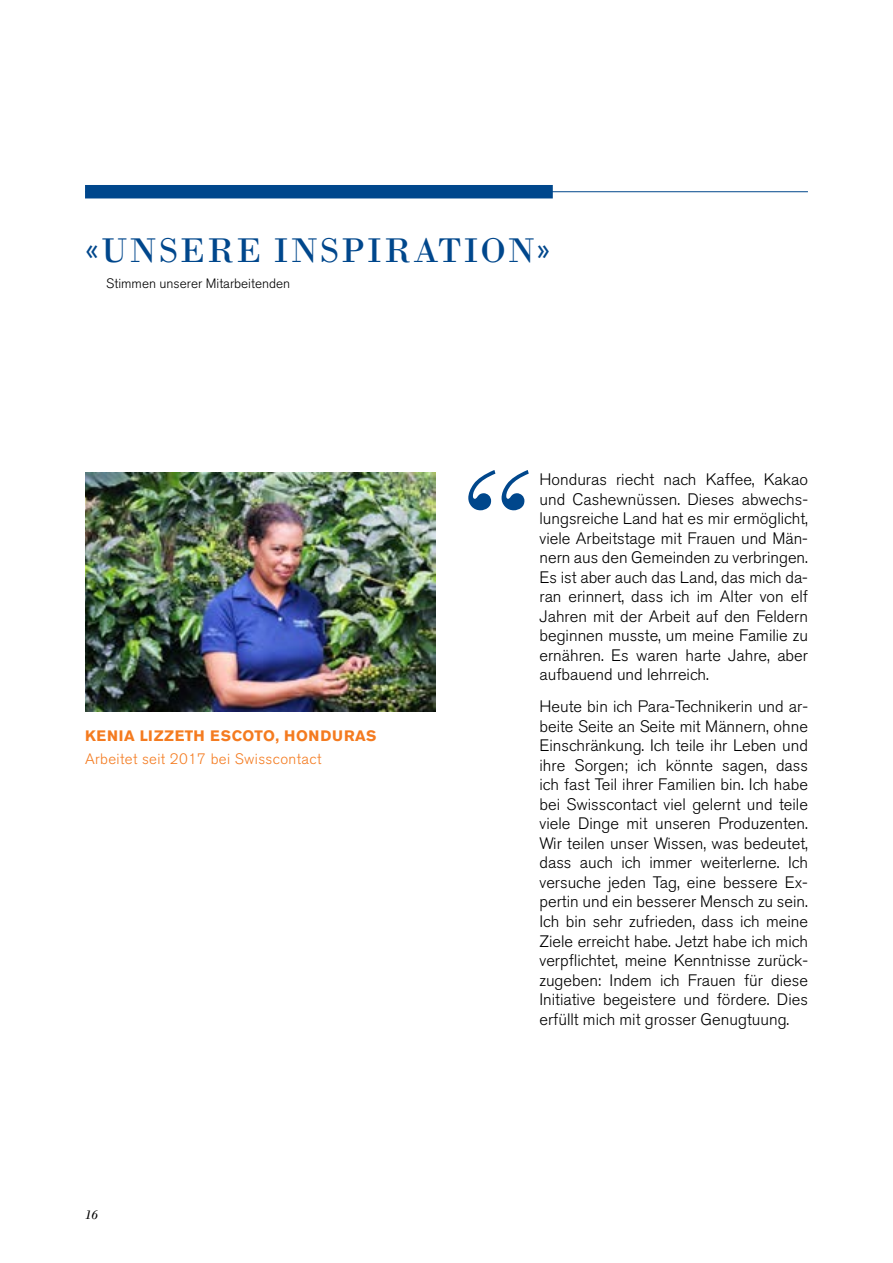
<style>
.page{position:relative;width:893px;height:1263px;background:#fff}
.page>*{position:absolute;margin:0;border:0;box-sizing:border-box;transform-origin:0 0}
.t1{font:italic 150px "Bodoni";color:#00478c}
.t2{font:36px "Bodoni";letter-spacing:.05em;color:#00478c}
.t3{font:300 16.5px/19.5px "Akzidenz Grotesk BQ";color:#000;text-align:justify}
.t4{font:300 15px "Akzidenz Grotesk BQ";letter-spacing:.025em;color:#f47b20}
.t5{font:700 15px "Akzidenz Grotesk BQ";letter-spacing:.045em;color:#f47b20}
.t6{font:300 13.5px "Akzidenz Grotesk BQ";color:#000}
.t7{font:italic 13.5px "Bodoni";color:#000}
.s1{font-family:"Akzidenz Grotesk BQ";font-weight:300}
</style>
<div class="page">
<img style="left:85px;top:473px;width:351px;height:239px">
<hr style="left:85px;top:191px;width:723px;height:1px;background:#00478c">
<div style="left:85px;top:185px;width:468px;height:13px;background:#00478c"></div>
<h2 class="t2" style="left:85px;top:229px;width:467px"><span class="s1">«</span>UNSERE INSPIRATION<span class="s1">»</span></h2>
<p class="t6" style="left:106px;top:275px;width:185px">Stimmen unserer Mitarbeitenden</p>
<p class="t5" style="left:85px;top:727px;width:293px">KENIA LIZZETH ESCOTO, HONDURAS</p>
<p class="t4" style="left:85px;top:750px;width:238px">Arbeitet seit 2017 bei Swisscontact</p>
<p class="t7" style="left:85px;top:1206px;width:15px">16</p>
<h1 class="t1" style="left:454px;top:431px;width:75px">“</h1>
<p class="t3" style="left:539px;top:470px;width:270px">Honduras riecht nach Kaffee, Kakao und Cashewnüssen. Dieses abwechs&shy;lungsreiche Land hat es mir ermöglicht, viele Arbeitstage mit Frauen und Män&shy;nern aus den Gemeinden zu verbringen.<br>Es ist aber auch das Land, das mich da&shy;ran erinnert, dass ich im Alter von elf Jahren mit der Arbeit auf den Feldern beginnen musste, um meine Familie zu ernähren. Es waren harte Jahre, aber aufbauend und lehrreich.</p>
<p class="t3" style="left:539px;top:697px;width:270px">Heute bin ich Para-Technikerin und ar&shy;beite Seite an Seite mit Männern, ohne Einschränkung. Ich teile ihr Leben und ihre Sorgen; ich könnte sagen, dass ich fast Teil ihrer Familien bin. Ich habe bei Swisscontact viel gelernt und teile viele Dinge mit unseren Produzenten.<br>Wir teilen unser Wissen, was bedeutet, dass auch ich immer weiterlerne. Ich versuche jeden Tag, eine bessere Ex&shy;pertin und ein besserer Mensch zu sein.<br>Ich bin sehr zufrieden, dass ich meine Ziele erreicht habe. Jetzt habe ich mich verpflichtet, meine Kenntnisse zurück&shy;zugeben: Indem ich Frauen für diese Initiative begeistere und fördere. Dies erfüllt mich mit grosser Genugtuung.</p>
</div>
